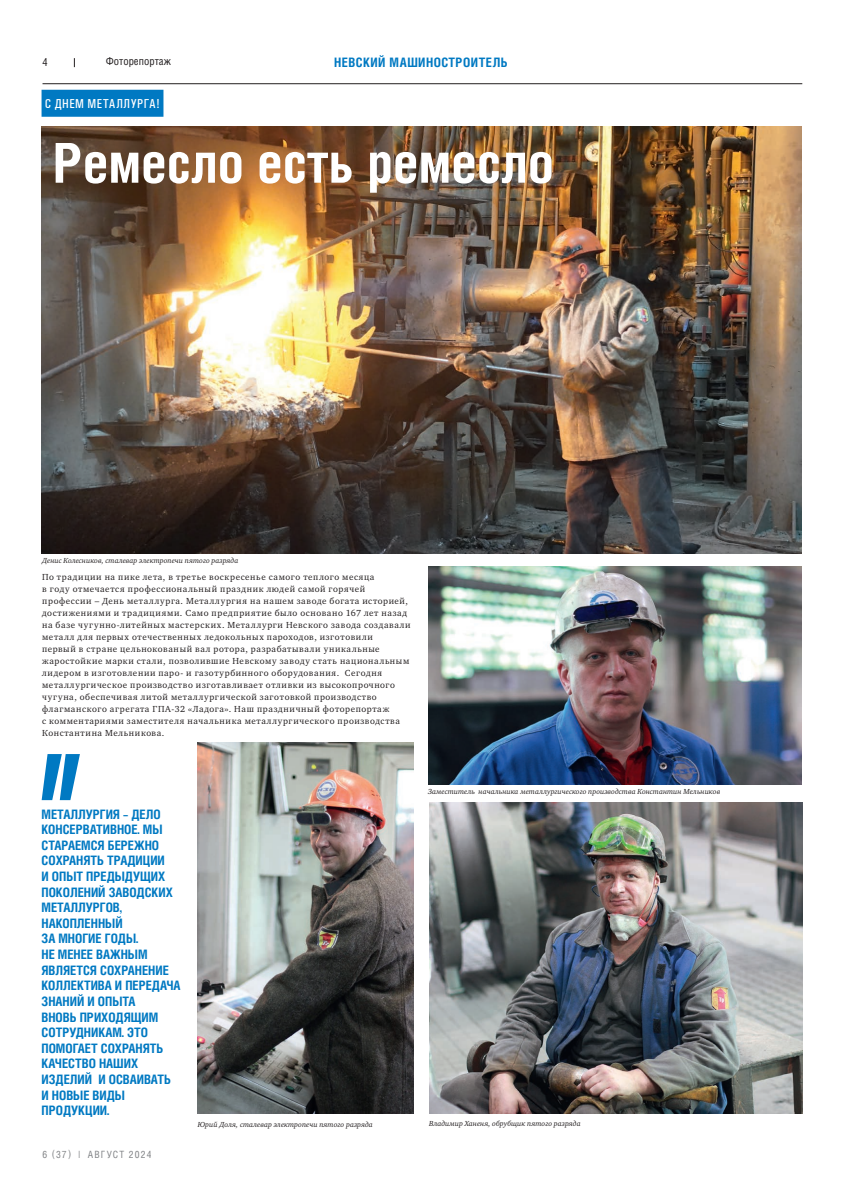
<style>
.page{position:relative;width:842px;height:1191px;background:#fff}
.page>*{position:absolute;margin:0;border:0;box-sizing:border-box;transform-origin:0 0}
.t1{font:700 55px "Helios Cond";color:#fff}
.t2{font:700 13px/15.6px "Helios Cond C";color:#0079c2}
.t3{font:700 13px "Helios Cond";letter-spacing:.035em;color:#0079c2}
.t4{font:500 13px "Univers Condensed";letter-spacing:.04em;color:#fff}
.t5{font:11px "Helios Cond";color:#231f20}
.t6{font:10px "Helios Cond";letter-spacing:.12em;color:#808285}
.t7{font:9px/12px "Charter ITC";letter-spacing:.07em;color:#231f20}
.t8{font:italic 7.5px "Charter ITC";color:#231f20}
</style>
<div class="page">
<hr style="left:43px;top:84px;width:759px;height:1px;background:#231f20">
<img style="left:428px;top:566px;width:373px;height:218px">
<img style="left:197px;top:742px;width:217px;height:371px">
<img style="left:429px;top:802px;width:373px;height:311px">
<svg style="left:42px;top:754px;width:38px;height:46px"></svg>
<img style="left:42px;top:127px;width:759px;height:426px">
<div style="left:42px;top:90px;width:121px;height:27px;background:#0079c2"></div>
<p class="t5" style="left:43px;top:55px;width:7px">4</p>
<h2 class="t3" style="left:334px;top:54px;width:175px">НЕВСКИЙ МАШИНОСТРОИТЕЛЬ</h2>
<p class="t5" style="left:106px;top:54px;width:67px">Фоторепортаж</p>
<h2 class="t4" style="left:45px;top:96px;width:117px">с днем металлурга!</h2>
<h1 class="t1" style="left:53px;top:126px;width:503px">Ремесло есть ремесло</h1>
<p class="t8" style="left:42px;top:555px;width:198px">Денис Колесников, сталевар электропечи пятого разряда</p>
<p class="t7" style="left:42px;top:571px;width:370px">По традиции на пике лета, в третье воскресенье самого теплого месяца<br>в году отмечается профессиональный праздник людей самой горячей профессии – День металлурга. Металлургия на нашем заводе богата историей, достижениями и традициями. Само предприятие было основано 167 лет назад на базе чугунно-литейных мастерских. Металлурги Невского завода создавали металл для первых отечественных ледокольных пароходов, изготовили<br>первый в стране цельнокованый вал ротора, разрабатывали уникальные жаростойкие марки стали, позволившие Невскому заводу стать национальным лидером в изготовлении паро- и газотурбинного оборудования. Сегодня металлургическое производство изготавливает отливки из высокопрочного чугуна, обеспечивая литой металлургической заготовкой производство флагманского агрегата ГПА-32 «Ладога». Наш праздничный фоторепортаж<br>с комментариями заместителя начальника металлургического производства Константина Мельникова.</p>
<p class="t2" style="left:42px;top:806px;width:141px">Металлургия – дело консервативное. Мы стараеМся бережно сохранять традиции<br>и опыт предыдущих поколений заводских<br>Металлургов, накопленный<br>за Многие годы.<br>не Менее важныМ является сохранение коллектива и передача знаний и опыта<br>вновь приходящиМ сотрудникаМ. Это поМогает сохранять качество наших изделий и осваивать и новые виды продукции.</p>
<p class="t8" style="left:428px;top:787px;width:294px">Заместитель начальника металлургического производства Константин Мельников</p>
<p class="t6" style="left:43px;top:1148px;width:110px">6 (37) | АВГУСТ 2024</p>
<p class="t8" style="left:198px;top:1119px;width:177px">Юрий Доля, сталевар электропечи пятого разряда</p>
<p class="t8" style="left:429px;top:1119px;width:153px">Владимир Ханеня, обрубщик пятого разряда</p>
</div>
